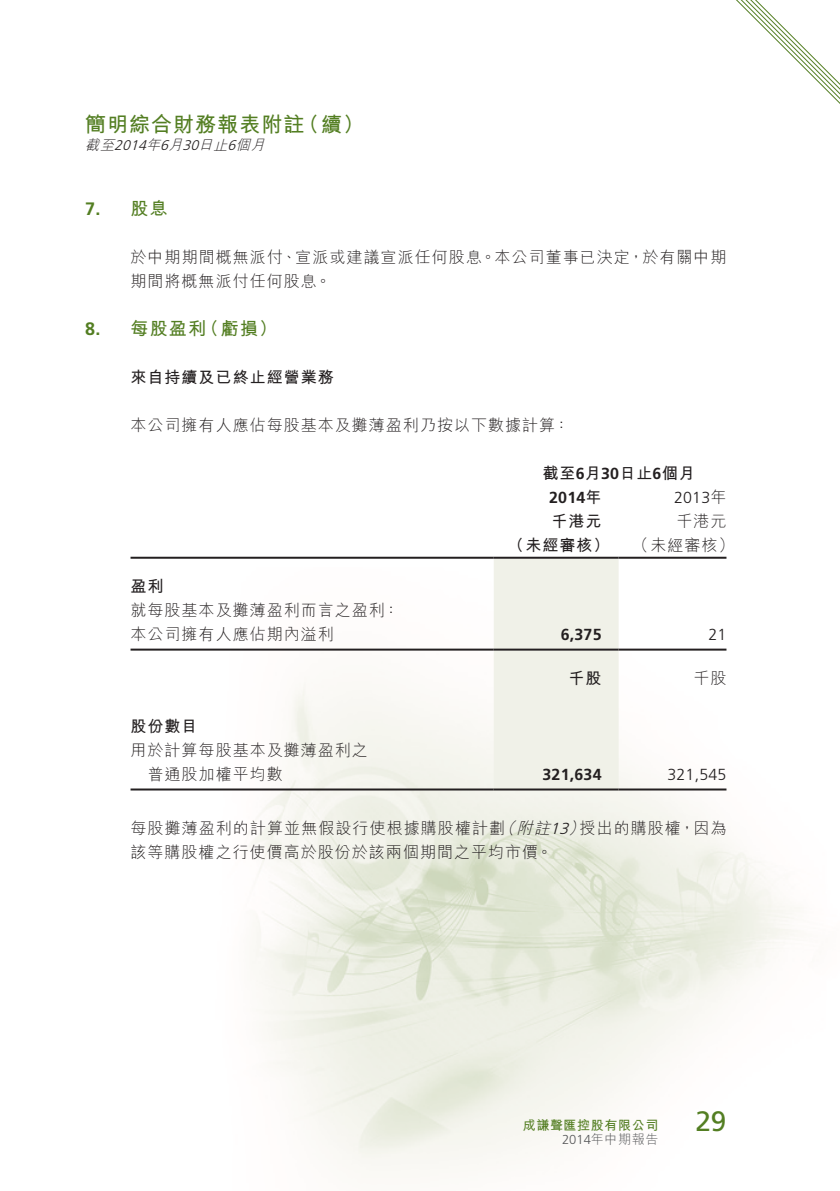
<style>
.page{position:relative;width:840px;height:1191px;background:#fff}
.page>*{position:absolute;margin:0;border:0;box-sizing:border-box;transform-origin:0 0}
.t1{font:28px "Frutiger LT Std";color:#537e22}
.t2{font:700 21px "M Hei HK";letter-spacing:.05em;color:#537e22}
.Heading_1{font:700 18px "M Hei HK";letter-spacing:.065em;color:#537e22}
.Heading_1-2{font:700 18px "Frutiger LT Std";color:#537e22}
.Body_Text{font:300 16px/24px "M Hei HK";letter-spacing:.065em;color:#231f20}
.Body_Text-2{font:700 16px "M Hei HK";letter-spacing:.065em;color:#231f20}
.Body_Text-3{font:700 16px "Frutiger LT Std";letter-spacing:.015em;color:#231f20}
.Body_Text-4{font:300 16px "Frutiger LT Std";letter-spacing:.015em;color:#231f20}
.Heading_2{font:700 16px "M Hei HK";letter-spacing:.065em;color:#231f20}
.t3{font:italic 300 14px "M Hei HK";color:#231f20}
.t4{font:700 13px/14px "M Hei HK";letter-spacing:.045em;color:#537e22;text-align:right}
.s1{font-family:"Frutiger LT Std"}
.s2{font-family:"M Hei HK"}
.s3{font-style:italic}
.s4{font-family:"Frutiger LT Std";font-style:italic}
.s5{font-family:"Frutiger LT Std";font-weight:300;color:#57585a}
.s6{font-weight:300;color:#57585a}
</style>
<div class="page">
<img style="left:170px;top:567px;width:630px;height:604px">
<svg style="left:736px;top:0;width:103px;height:103px"></svg>
<div style="left:493px;top:559px;width:125px;height:229px;background:#f0f1e8"></div>
<hr style="left:130px;top:557px;width:363px;height:2px;background:#231f20">
<hr style="left:493px;top:557px;width:125px;height:2px;background:#231f20">
<hr style="left:618px;top:557px;width:108px;height:2px;background:#231f20">
<hr style="left:130px;top:648px;width:363px;height:2px;background:#231f20">
<hr style="left:493px;top:648px;width:125px;height:2px;background:#231f20">
<hr style="left:618px;top:648px;width:108px;height:2px;background:#231f20">
<hr style="left:130px;top:788px;width:363px;height:2px;background:#231f20">
<hr style="left:493px;top:788px;width:125px;height:2px;background:#231f20">
<hr style="left:618px;top:788px;width:108px;height:2px;background:#231f20">
<h2 class="t2" style="left:85px;top:109px;width:280px">簡明綜合財務報表附註（續）</h2>
<p class="t3" style="left:85px;top:138px;width:184px">截至<span class="s1">2014</span>年<span class="s1">6</span>月<span class="s1">30</span>日止<span class="s1">6</span>個月</p>
<p class="Heading_1-2" style="left:85px;top:198px;width:84px">7. <span class="s2">股息</span></p>
<p class="Body_Text" style="left:130px;top:244px;width:597px">於中期期間概無派付、宣派或建議宣派任何股息。本公司董事已決定，於有關中期期間將概無派付任何股息。</p>
<p class="Heading_1" style="left:85px;top:315px;width:193px"><span class="s1">8.</span> 每股盈利（虧損）</p>
<p class="Heading_2" style="left:130px;top:365px;width:205px">來自持續及已終止經營業務</p>
<p class="Body_Text" style="left:130px;top:412px;width:440px">本公司擁有人應佔每股基本及攤薄盈利乃按以下數據計算：</p>
<p class="Body_Text-2" style="left:542px;top:461px;width:154px">截至<span class="s1">6</span>月<span class="s1">30</span>日止<span class="s1">6</span>個月</p>
<p class="Body_Text-3" style="left:549px;top:488px;width:54px">2014<span class="s2">年</span></p>
<p class="Body_Text-4" style="left:673px;top:488px;width:54px">2013<span class="s2">年</span></p>
<p class="Body_Text-2" style="left:551px;top:509px;width:52px">千港元</p>
<p class="Body_Text" style="left:676px;top:508px;width:52px">千港元</p>
<p class="Body_Text-2" style="left:507px;top:533px;width:103px">（未經審核）</p>
<p class="Body_Text" style="left:632px;top:532px;width:103px">（未經審核）</p>
<p class="Body_Text-2" style="left:130px;top:574px;width:35px">盈利</p>
<p class="Body_Text" style="left:130px;top:598px;width:270px">就每股基本及攤薄盈利而言之盈利：</p>
<p class="Body_Text" style="left:130px;top:622px;width:205px">本公司擁有人應佔期內溢利</p>
<p class="Body_Text-3" style="left:560px;top:625px;width:42px">6,375</p>
<p class="Body_Text-4" style="left:708px;top:625px;width:19px">21</p>
<p class="Body_Text-2" style="left:568px;top:666px;width:35px">千股</p>
<p class="Body_Text" style="left:693px;top:666px;width:35px">千股</p>
<p class="Body_Text-2" style="left:130px;top:714px;width:69px">股份數目</p>
<p class="Body_Text" style="left:147px;top:738px;width:222px;text-indent:-17px">用於計算每股基本及攤薄盈利之普通股加權平均數</p>
<p class="Body_Text-3" style="left:542px;top:765px;width:61px">321,634</p>
<p class="Body_Text-4" style="left:667px;top:765px;width:61px">321,545</p>
<p class="Body_Text" style="left:130px;top:816px;width:597px">每股攤薄盈利的計算並無假設行使根據購股權計劃<span class="s3">（附註</span><span class="s4">13</span><span class="s3">）</span>授出的購股權，因為該等購股權之行使價高於股份於該兩個期間之平均市價。</p>
<p class="t4" style="left:522px;top:1117px;width:137px">成謙聲匯控股有限公司<br><span class="s5">2014</span><span class="s6">年中期報告</span></p>
<h1 class="t1" style="left:695px;top:1105px;width:33px">29</h1>
</div>
